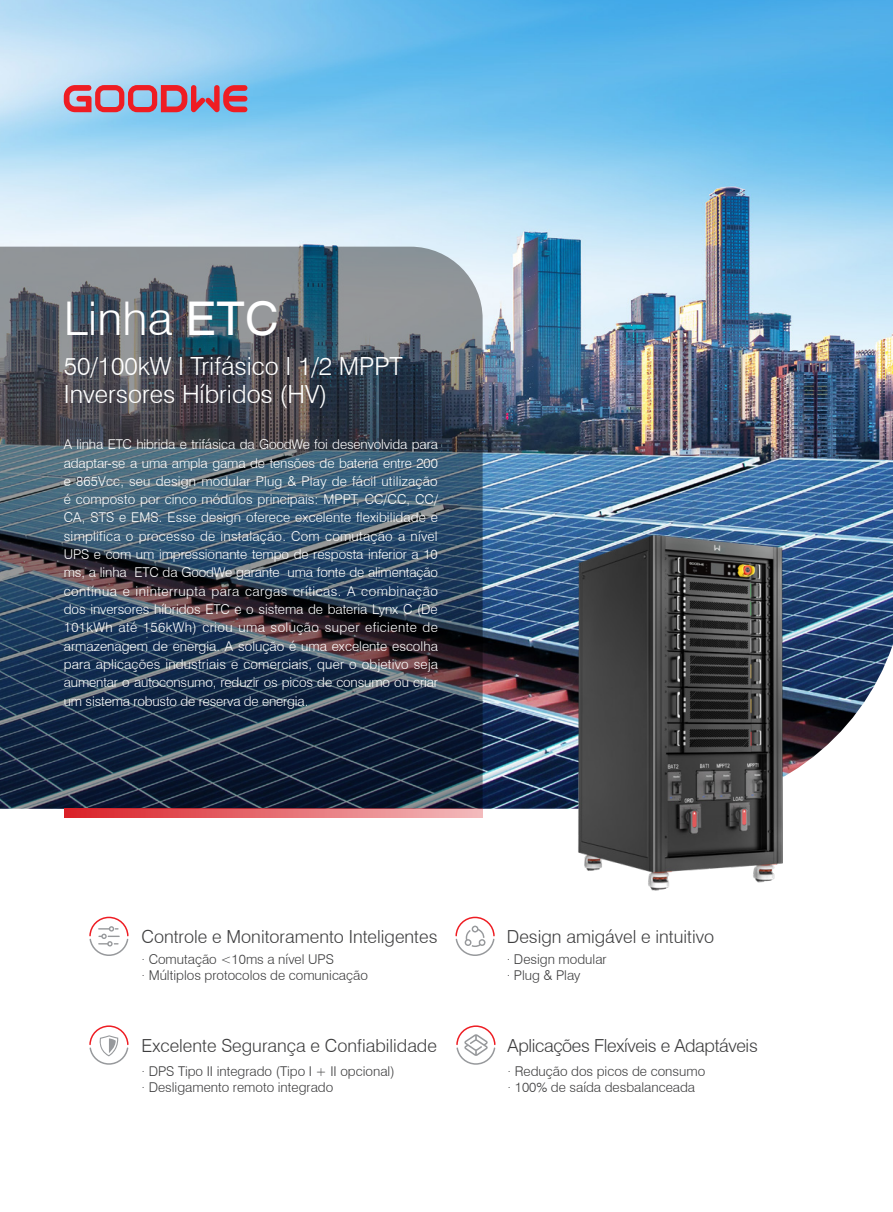
<style>
.page{position:relative;width:893px;height:1212px;background:#fff}
.page>*{position:absolute;margin:0;border:0;box-sizing:border-box;transform-origin:0 0}
.t1{font:300 46.5px "Swiss 721 BT";color:#fff}
.t2{font:300 25.05px "Swiss 721 BT";color:#fff}
.t3{font:300 18px "Swiss 721 BT";color:#3e3e3f}
.t4{font:300 18px "Swiss 721 BT";letter-spacing:-.02em;color:#3e3e3f}
.t5{font:300 13.5px/18.3px "Swiss 721 BT";letter-spacing:-.01em;color:#fff;text-align:justify}
.t6{font:300 13.5px "Swiss 721 BT";color:#3e3e3f}
.s1{font-family:"Helvetica";font-weight:400}
</style>
<div class="page">
<img style="left:0;top:0;width:893px;height:809px">
<img style="left:0;top:247px;width:483px;height:562px">
<svg style="left:64px;top:809px;width:419px;height:9px;background:#e66d72"></svg>
<svg style="left:64px;top:85px;width:183px;height:27px;background:#bf7286"></svg>
<svg style="left:89px;top:916px;width:40px;height:40px"></svg>
<svg style="left:89px;top:1025px;width:40px;height:40px"></svg>
<svg style="left:455px;top:916px;width:40px;height:40px"></svg>
<svg style="left:456px;top:1025px;width:40px;height:40px"></svg>
<img style="left:568px;top:528px;width:223px;height:363px">
<p class="t1" style="left:64px;top:290px;width:216px">Linha <span class="s1">ETC</span></p>
<p class="t2" style="left:64px;top:351px;width:340px">50/100kW I Trifásico I 1/2 MPPT</p>
<p class="t2" style="left:64px;top:379px;width:265px">Inversores Híbridos (HV)</p>
<p class="t5" style="left:64px;top:435px;width:376px">A linha ETC hibrida e trifásica da GoodWe foi desenvolvida para adaptar-se a uma ampla gama de tensões de bateria entre 200 e 865Vcc, seu design modular Plug &amp; Play de fácil utilização é composto por cinco módulos principais: MPPT, CC/CC, CC/ CA, STS e EMS. Esse design oferece excelente flexibilidade e simplifica o processo de instalação. Com comutação a nível UPS e com um impressionante tempo de resposta inferior a 10 ms, a linha ETC da GoodWe garante uma fonte de alimentação contínua e ininterrupta para cargas críticas. A combinação dos inversores híbridos ETC e o sistema de bateria Lynx C (De 101kWh até 156kWh) criou uma solução super eficiente de armazenagem de energia. A solução é uma excelente escolha para aplicações industriais e comerciais, quer o objetivo seja aumentar o autoconsumo, reduzir os picos de consumo ou criar um sistema robusto de reserva de energia.</p>
<p class="t3" style="left:141px;top:925px;width:297px">Controle e Monitoramento Inteligentes</p>
<p class="t6" style="left:141px;top:951px;width:194px">· Comutação &lt;10ms a nível UPS</p>
<p class="t6" style="left:141px;top:967px;width:228px">· Múltiplos protocolos de comunicação</p>
<p class="t3" style="left:507px;top:925px;width:209px">Design amigável e intuitivo</p>
<p class="t6" style="left:507px;top:951px;width:101px">· Design modular</p>
<p class="t6" style="left:507px;top:967px;width:75px">· Plug &amp; Play</p>
<p class="t3" style="left:141px;top:1034px;width:297px">Excelente Segurança e Confiabilidade</p>
<p class="t4" style="left:508px;top:1034px;width:252px">Aplicações Flexíveis e Adaptáveis</p>
<p class="t6" style="left:141px;top:1063px;width:255px">· DPS Tipo II integrado (Tipo I + II opcional)</p>
<p class="t6" style="left:141px;top:1079px;width:193px">· Desligamento remoto integrado</p>
<p class="t6" style="left:508px;top:1063px;width:199px">· Redução dos picos de consumo</p>
<p class="t6" style="left:508px;top:1079px;width:189px">· 100% de saída desbalanceada</p>
</div>
